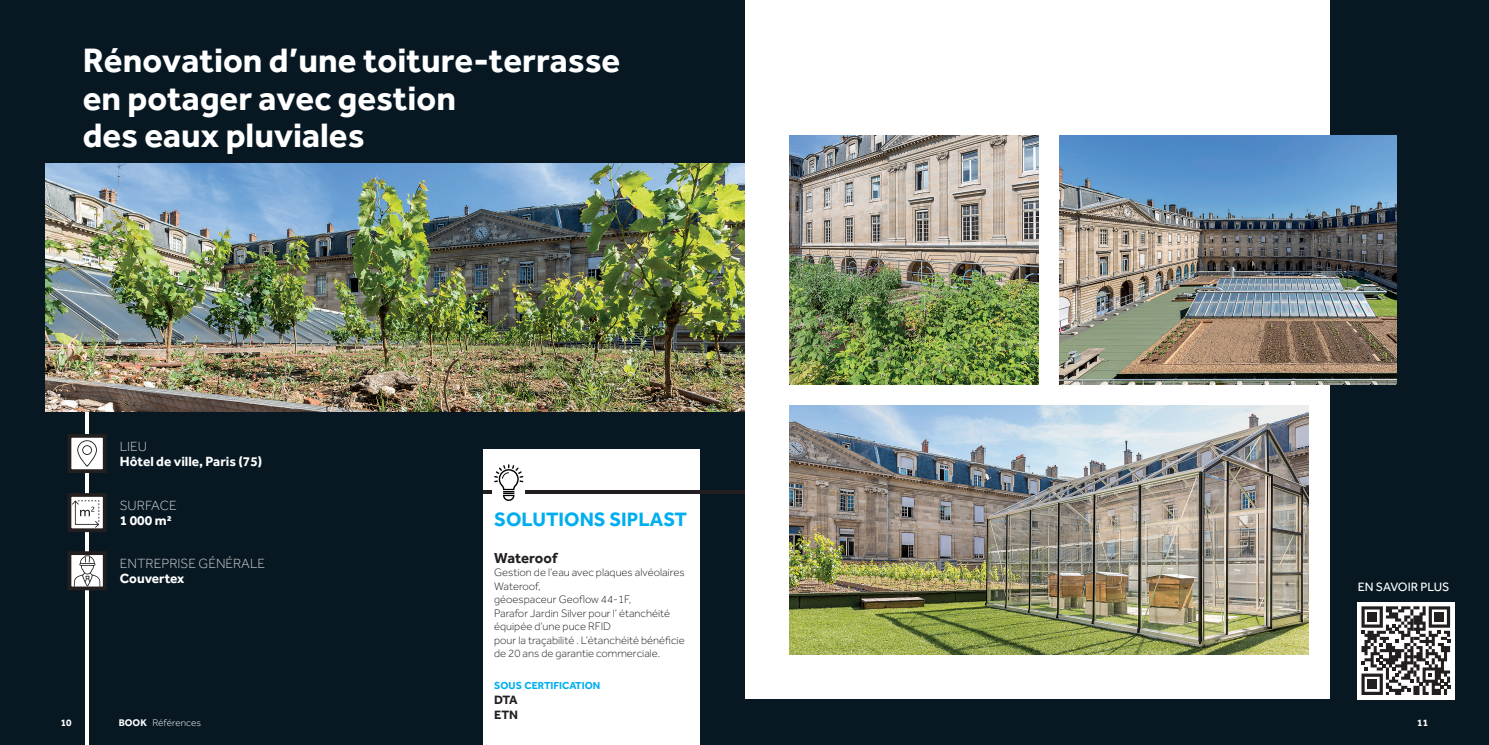
<style>
.page{position:relative;width:1489px;height:745px;background:#fff}
.page>*{position:absolute;margin:0;border:0;box-sizing:border-box;transform-origin:0 0}
.t1{font:700 35px/37.5px "Effra";color:#fff}
.t2{font:700 20px "Effra";color:#00aeef}
.t3{font:700 15px "Effra";color:#231f20}
.t4{font:700 13.75px "Effra";color:#fff}
.t5{font:300 13.75px "Effra";color:#d1d2d4}
.t6{font:12.5px "Effra";color:#fff}
.t7{font:700 12.5px/15px "Effra";letter-spacing:-.02em;color:#231f20}
.t8{font:300 11.25px/13.5px "Effra";color:#231f20}
.t9{font:700 10.5px "Effra";color:#00aeef}
.t10{font:300 10px "Effra";color:#fff}
.t11{font:700 10px "Effra";color:#fff}
.s1{font-weight:700}
</style>
<div class="page">
<div style="left:1329px;top:0;width:159px;height:744px;background:#071822"></div>
<div style="left:0;top:0;width:744px;height:744px;background:#071822"></div>
<div style="left:0;top:699px;width:1417px;height:45px;background:#071822"></div>
<img style="left:789px;top:405px;width:519px;height:249px">
<div style="left:1356px;top:601px;width:98px;height:98px;background:#fff"></div>
<svg style="left:1361px;top:606px;width:88px;height:88px"></svg>
<div style="left:1367px;top:612px;width:9px;height:9px;background:#231f20"></div>
<div style="left:1434px;top:612px;width:9px;height:9px;background:#231f20"></div>
<div style="left:1367px;top:679px;width:9px;height:9px;background:#231f20"></div>
<img style="left:789px;top:135px;width:249px;height:249px">
<img style="left:1059px;top:135px;width:337px;height:249px">
<div style="left:483px;top:449px;width:216px;height:295px;background:#fff"></div>
<hr style="left:86px;top:353px;width:3px;height:391px;background:#fff">
<svg style="left:483px;top:464px;width:40px;height:36px"></svg>
<hr style="left:525px;top:490px;width:219px;height:3px;background:#231f20">
<div style="left:69px;top:494px;width:36px;height:36px;background:#fff"></div>
<svg style="left:73px;top:500px;width:26px;height:26px"></svg>
<div style="left:68px;top:492px;width:39px;height:39px;border:4px solid #231f20"></div>
<div style="left:69px;top:552px;width:36px;height:36px;background:#fff"></div>
<svg style="left:74px;top:556px;width:26px;height:29px"></svg>
<div style="left:68px;top:551px;width:39px;height:39px;border:4px solid #231f20"></div>
<img style="left:45px;top:163px;width:699px;height:248px">
<div style="left:69px;top:435px;width:36px;height:36px;background:#fff"></div>
<svg style="left:77px;top:440px;width:20px;height:26px"></svg>
<div style="left:68px;top:433px;width:39px;height:39px;border:4px solid #231f20"></div>
<h1 class="t1" style="left:83px;top:41px;width:539px">Rénovation d’une toiture-terrasse en potager avec gestion<br>des eaux pluviales</h1>
<p class="t5" style="left:120px;top:438px;width:29px">LIEU</p>
<p class="t4" style="left:120px;top:452px;width:144px">Hôtel de ville, Paris (75)</p>
<p class="t5" style="left:120px;top:497px;width:58px">SURFACE</p>
<p class="t4" style="left:120px;top:511px;width:53px">1 000 m²</p>
<p class="t5" style="left:120px;top:555px;width:147px">ENTREPRISE GÉNÉRALE</p>
<p class="t4" style="left:120px;top:569px;width:66px">Couvertex</p>
<p class="t11" style="left:61px;top:715px;width:12px">10</p>
<p class="t10" style="left:119px;top:716px;width:84px"><span class="s1">BOOK</span> Références</p>
<h2 class="t2" style="left:494px;top:506px;width:194px">SOLUTIONS SIPLAST</h2>
<h3 class="t3" style="left:494px;top:548px;width:65px">Wateroof</h3>
<p class="t8" style="left:494px;top:565px;width:192px">Gestion de l’eau avec plaques alvéolaires<br>Wateroof,<br>géoespaceur Geoflow 44-1F,<br>Parafor Jardin Silver pour l’ étanchéité équipée d’une puce RFID<br>pour la traçabilité . L’étanchéité bénéficie de 20 ans de garantie commerciale.</p>
<p class="t9" style="left:494px;top:678px;width:108px">SOUS CERTIFICATION</p>
<p class="t7" style="left:494px;top:691px;width:25px">DTA<br>ETN</p>
<p class="t6" style="left:1357px;top:579px;width:93px">EN SAVOIR PLUS</p>
<p class="t11" style="left:1417px;top:715px;width:12px">11</p>
</div>
